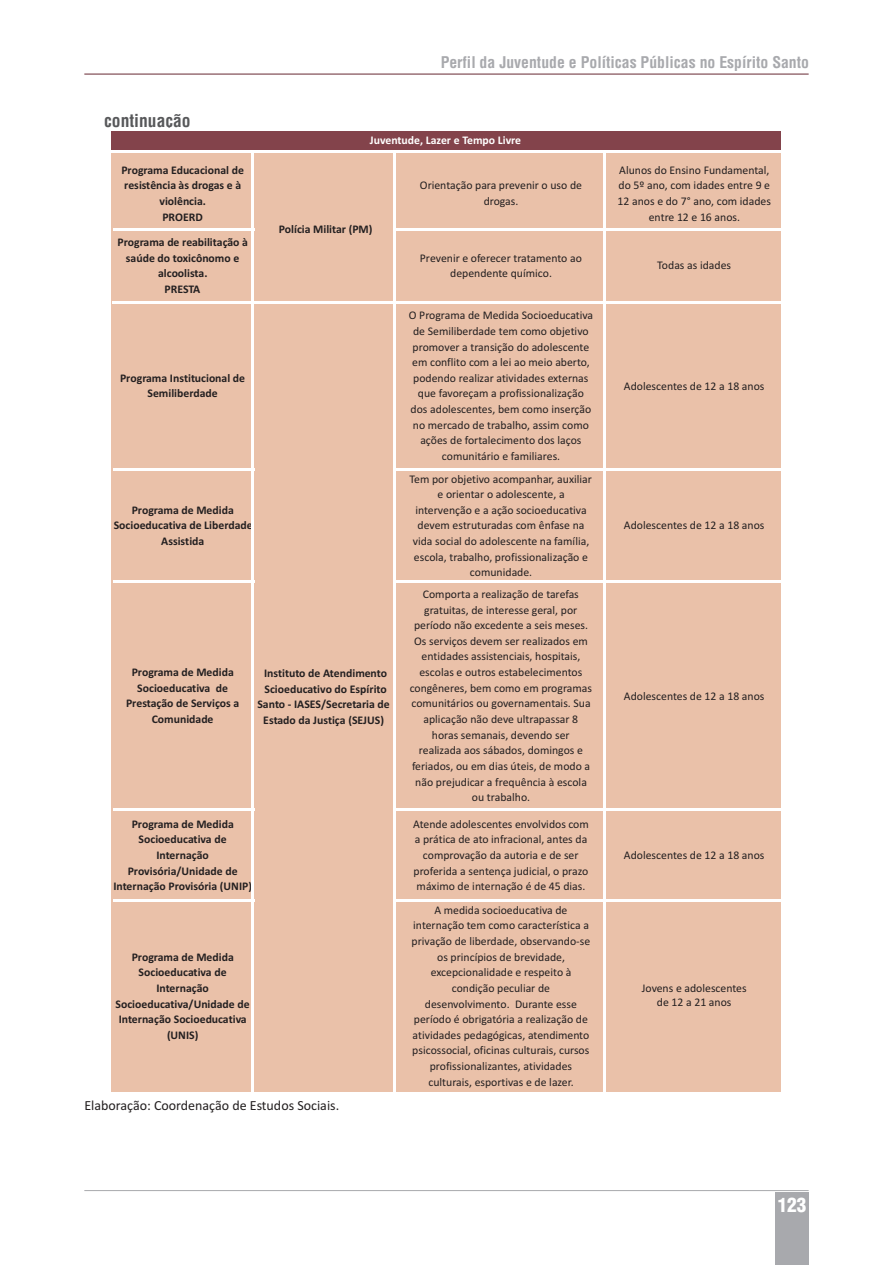
<style>
.page{position:relative;width:893px;height:1265px;background:#fff}
.page>*{position:absolute;margin:0;border:0;box-sizing:border-box;transform-origin:0 0}
.t1{font:900 condensed 19.25px "Helvetica LT";color:#fff}
.t2{font:700 condensed 17.5px "Helvetica LT";color:#57585a}
.t3{font:700 condensed 15.75px "Helvetica LT";color:#a8a9ad}
.t4{font:14px "Calibri";color:#231f20}
.t5{font:11.72px/15.6px "Calibri";color:#231f20;text-align:center}
.t6{font:700 11.72px/15.6px "Calibri";color:#231f20;text-align:center}
.t7{font:700 11.72px "Calibri";color:#fff}
</style>
<div class="page">
<div style="left:112px;top:150px;width:669px;height:942px;background:#eac1a9"></div>
<hr style="left:113px;top:228px;width:141px;height:3px;background:#fff">
<hr style="left:113px;top:468px;width:141px;height:3px;background:#fff">
<hr style="left:113px;top:580px;width:141px;height:3px;background:#fff">
<hr style="left:113px;top:808px;width:141px;height:3px;background:#fff">
<hr style="left:113px;top:899px;width:141px;height:3px;background:#fff">
<hr style="left:251px;top:150px;width:3px;height:942px;background:#fff">
<hr style="left:393px;top:150px;width:3px;height:942px;background:#fff">
<hr style="left:603px;top:150px;width:3px;height:942px;background:#fff">
<hr style="left:396px;top:228px;width:385px;height:3px;background:#fff">
<hr style="left:113px;top:301px;width:668px;height:3px;background:#fff">
<hr style="left:396px;top:468px;width:385px;height:3px;background:#fff">
<hr style="left:396px;top:580px;width:385px;height:3px;background:#fff">
<hr style="left:396px;top:808px;width:385px;height:3px;background:#fff">
<hr style="left:396px;top:899px;width:385px;height:3px;background:#fff">
<div style="left:112px;top:129px;width:669px;height:23px;background:#83434b"></div>
<hr style="left:112px;top:128px;width:669px;height:3px;background:#fff">
<hr style="left:112px;top:150px;width:669px;height:3px;background:#fff">
<hr style="left:84px;top:1190px;width:725px;height:1px;background:#a8a9ad">
<div style="left:775px;top:1192px;width:34px;height:73px;background:#a8a9ad"></div>
<hr style="left:84px;top:74px;width:725px;height:1px;background:#662832">
<h2 class="t2" style="left:104px;top:114px;width:88px">continuação</h2>
<p class="t6" style="left:121px;top:163px;width:124px">Programa Educacional de resistência às drogas e à violência.<br>PROERD</p>
<p class="t6" style="left:117px;top:235px;width:132px">Programa de reabilitação à saúde do toxicônomo e alcoolista.<br>PRESTA</p>
<p class="t6" style="left:120px;top:371px;width:127px">Programa Institucional de<br>Semiliberdade</p>
<p class="t6" style="left:114px;top:503px;width:140px">Programa de Medida<br>Socioeducativa de Liberdade<br>Assistida</p>
<h3 class="t3" style="left:441px;top:57px;width:370px">Perfil da Juventude e Políticas Públicas no Espírito Santo</h3>
<p class="t7" style="left:370px;top:135px;width:153px">Juventude, Lazer e Tempo Livre</p>
<p class="t6" style="left:279px;top:222px;width:95px">Polícia Militar (PM)</p>
<p class="t5" style="left:420px;top:179px;width:164px">Orientação para prevenir o uso de drogas.</p>
<p class="t5" style="left:618px;top:163px;width:155px">Alunos do Ensino Fundamental, do 5º ano, com idades entre 9 e<br>12 anos e do 7° ano, com idades entre 12 e 16 anos.</p>
<p class="t5" style="left:420px;top:251px;width:163px">Prevenir e oferecer tratamento ao dependente químico.</p>
<p class="t5" style="left:657px;top:259px;width:75px">Todas as idades</p>
<p class="t5" style="left:409px;top:309px;width:186px">O Programa de Medida Socioeducativa de Semiliberdade tem como objetivo promover a transição do adolescente em conflito com a lei ao meio aberto, podendo realizar atividades externas que favoreçam a profissionalização dos adolescentes, bem como inserção no mercado de trabalho, assim como ações de fortalecimento dos laços comunitário e familiares.</p>
<p class="t5" style="left:410px;top:472px;width:184px">Tem por objetivo acompanhar, auxiliar e orientar o adolescente, a intervenção e a ação socioeducativa devem estruturadas com ênfase na vida social do adolescente na família, escola, trabalho, profissionalização e comunidade.</p>
<p class="t5" style="left:624px;top:379px;width:142px">Adolescentes de 12 a 18 anos</p>
<p class="t5" style="left:624px;top:519px;width:142px">Adolescentes de 12 a 18 anos</p>
<p class="t6" style="left:126px;top:665px;width:115px">Programa de Medida<br>Socioeducativa de<br>Prestação de Serviços a<br>Comunidade</p>
<p class="t6" style="left:257px;top:666px;width:134px">Instituto de Atendimento<br>Scioeducativo do Espírito<br>Santo - IASES/Secretaria de<br>Estado da Justiça (SEJUS)</p>
<p class="t5" style="left:410px;top:587px;width:184px">Comporta a realização de tarefas gratuitas, de interesse geral, por período não excedente a seis meses.<br>Os serviços devem ser realizados em entidades assistenciais, hospitais, escolas e outros estabelecimentos congêneres, bem como em programas comunitários ou governamentais. Sua aplicação não deve ultrapassar 8 horas semanais, devendo ser realizada aos sábados, domingos e feriados, ou em dias úteis, de modo a não prejudicar a frequência à escola ou trabalho.</p>
<p class="t6" style="left:113px;top:817px;width:140px">Programa de Medida<br>Socioeducativa de<br>Internação<br>Provisória/Unidade de<br>Internação Provisória (UNIP)</p>
<p class="t5" style="left:413px;top:817px;width:177px">Atende adolescentes envolvidos com a prática de ato infracional, antes da comprovação da autoria e de ser proferida a sentença judicial, o prazo máximo de internação é de 45 dias.</p>
<p class="t6" style="left:116px;top:950px;width:136px">Programa de Medida<br>Socioeducativa de<br>Internação<br>Socioeducativa/Unidade de<br>Internação Socioeducativa (UNIS)</p>
<p class="t4" style="left:84px;top:1099px;width:256px">Elaboração: Coordenação de Estudos Sociais.</p>
<p class="t5" style="left:412px;top:903px;width:180px">A medida socioeducativa de internação tem como característica a privação de liberdade, observando-se os princípios de brevidade, excepcionalidade e respeito à condição peculiar de desenvolvimento. Durante esse período é obrigatória a realização de atividades pedagógicas, atendimento psicossocial, oficinas culturais, cursos profissionalizantes, atividades culturais, esportivas e de lazer.</p>
<p class="t5" style="left:624px;top:689px;width:142px">Adolescentes de 12 a 18 anos</p>
<p class="t5" style="left:624px;top:848px;width:142px">Adolescentes de 12 a 18 anos</p>
<p class="t5" style="left:642px;top:982px;width:106px;line-height:14.3px">Jovens e adolescentes de 12 a 21 anos</p>
<h1 class="t1" style="left:778px;top:1197px;width:30px">123</h1>
</div>
